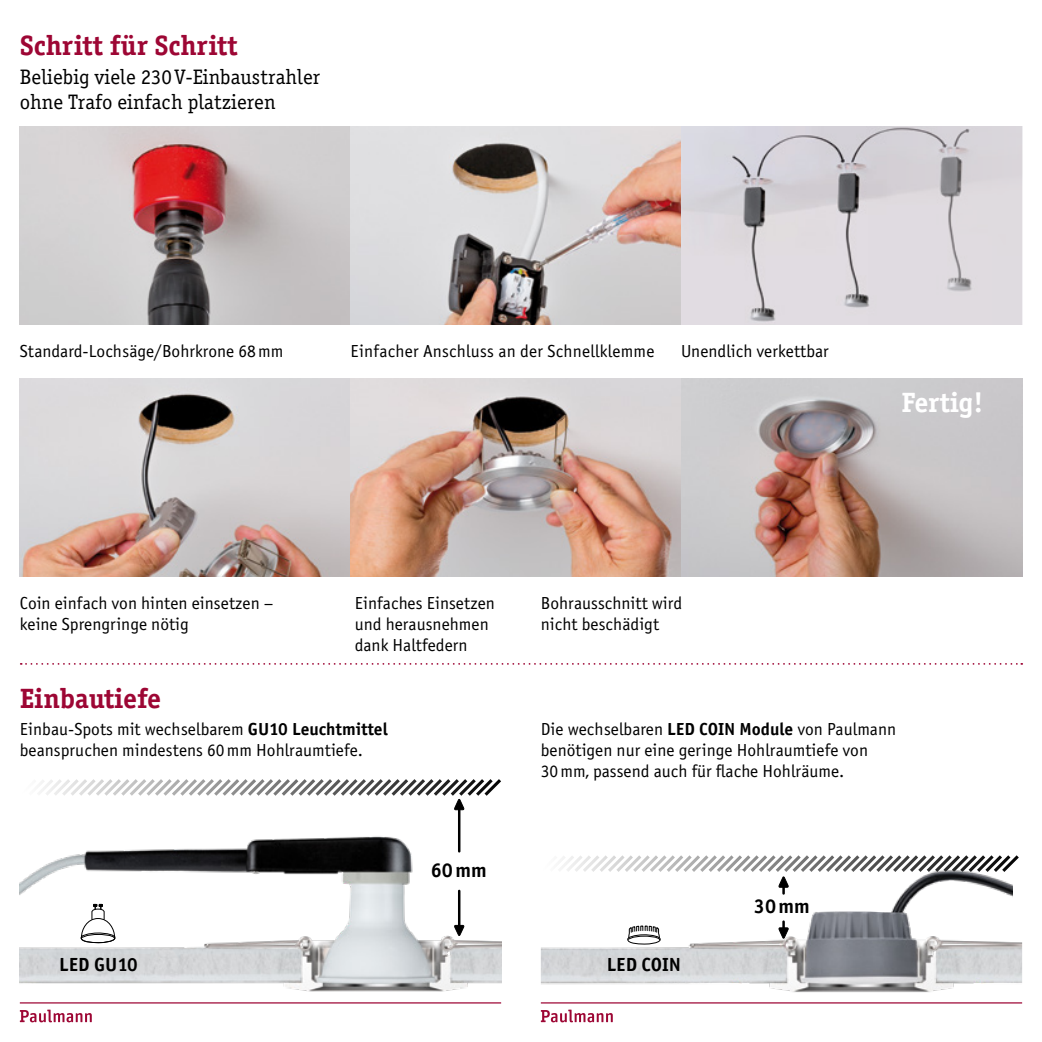
<style>
.page{position:relative;width:1042px;height:1042px;background:#fff}
.page>*{position:absolute;margin:0;border:0;box-sizing:border-box;transform-origin:0 0}
.Head{font:28px "P Officina Serif Bold ITC";color:#9d0634}
.Head-2{font:28px "P Officina Serif Bold ITC";letter-spacing:-.015em;color:#fff}
.Subhead{font:21px "P Officina Serif Book ITC";color:#000}
.t1{font:19.95px "P Officina Sans Bold ITC";color:#000}
.Subhead-2{font:19.07px "P Officina Sans Bold ITC";color:#000}
.Fließtext{font:17.5px/21px "P Officina Sans Book ITC";color:#000}
.s1{font-family:"P Officina Sans Bold ITC"}
</style>
<div class="page">
<svg style="left:20px;top:1020px;width:72px;height:2px"></svg>
<img style="left:20px;top:810px;width:481px;height:210px">
<hr style="left:458px;top:806px;width:2px;height:45px;background:#000">
<svg style="left:454px;top:925px;width:10px;height:11px"></svg>
<hr style="left:458px;top:891px;width:2px;height:37px;background:#000">
<svg style="left:41px;top:779px;width:460px;height:31px"></svg>
<svg style="left:80px;top:904px;width:36px;height:39px"></svg>
<img style="left:20px;top:126px;width:661px;height:198px">
<img style="left:20px;top:378px;width:1002px;height:199px">
<svg style="left:21px;top:663px;width:1001px;height:2px"></svg>
<img style="left:892px;top:893px;width:120px;height:16px">
<img style="left:541px;top:909px;width:481px;height:114px">
<svg style="left:562px;top:855px;width:457px;height:38px"></svg>
<svg style="left:778px;top:921px;width:11px;height:18px"></svg>
<svg style="left:627px;top:925px;width:34px;height:20px"></svg>
<div style="left:681px;top:126px;width:341px;height:198px;background:#dfdbdf"></div>
<p class="Head" style="left:20px;top:28px;width:220px">Schritt für Schritt</p>
<p class="Subhead" style="left:20px;top:65px;width:302px">Beliebig viele 230V-Einbaustrahler</p>
<p class="Subhead" style="left:20px;top:90px;width:257px">ohne Trafo einfach platzieren</p>
<p class="Fließtext" style="left:20px;top:341px;width:265px">Standard-Lochsäge/Bohrkrone 68mm</p>
<p class="Fließtext" style="left:351px;top:341px;width:305px">Einfacher Anschluss an der Schnellklemme</p>
<p class="Fließtext" style="left:681px;top:341px;width:149px">Unendlich verkettbar</p>
<p class="Fließtext" style="left:20px;top:593px;width:255px">Coin einfach von hinten einsetzen – keine Sprengringe nötig</p>
<p class="Fließtext" style="left:541px;top:593px;width:143px">Bohrausschnitt wird nicht beschädigt</p>
<p class="Fließtext" style="left:355px;top:593px;width:142px">Einfaches Einsetzen und herausnehmen dank Haltfedern</p>
<p class="Head-2" style="left:901px;top:385px;width:83px">Fertig!</p>
<p class="Head" style="left:20px;top:681px;width:143px">Einbautiefe</p>
<p class="Fließtext" style="left:20px;top:719px;width:369px">Einbau-Spots mit wechselbarem <span class="s1">GU10 Leuchtmittel </span>beanspruchen mindestens 60mm Hohlraumtiefe.</p>
<p class="Subhead-2" style="left:59px;top:953px;width:80px">LED GU10</p>
<p class="t1" style="left:431px;top:858px;width:57px">60mm</p>
<p class="Fließtext" style="left:541px;top:719px;width:357px">Die wechselbaren <span class="s1">LED COIN Module</span> von Paulmann benötigen nur eine geringe Hohlraumtiefe von<br>30mm, passend auch für flache Hohlräume.</p>
<p class="Subhead-2" style="left:607px;top:953px;width:76px">LED COIN</p>
<p class="t1" style="left:754px;top:893px;width:57px">30mm</p>
</div>
